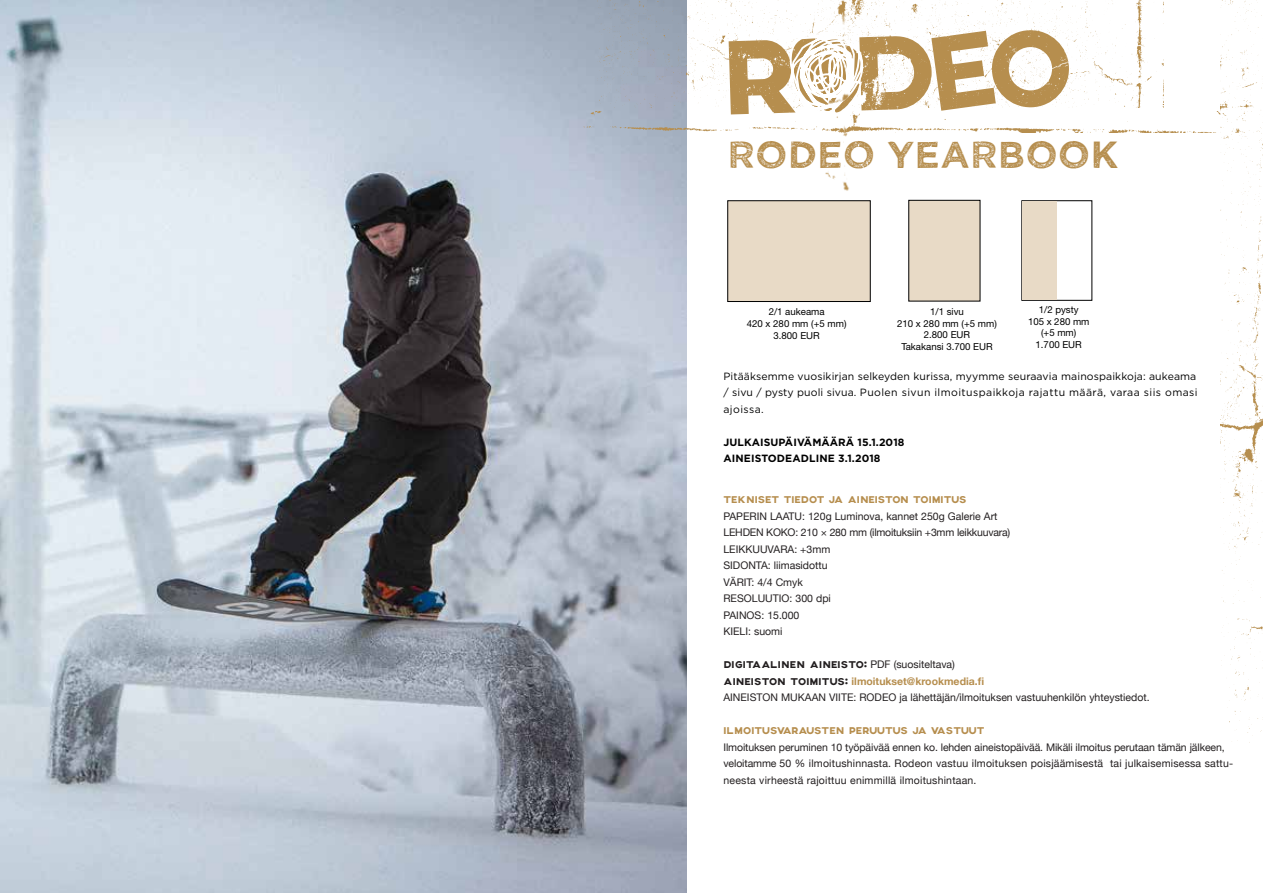
<style>
.page{position:relative;width:1263px;height:893px;background:#fff}
.page>*{position:absolute;margin:0;border:0;box-sizing:border-box;transform-origin:0 0}
.t1{font:37.65px "Wicked Grit";letter-spacing:.01em;color:#b68e4e}
.t2{font:10.5px/16.5px "Helvetica Neue";color:#231f20}
.t3{font:10.5px/16.5px "Helvetica Neue";letter-spacing:.02em;color:#231f20}
.t4{font:10.5px/16.5px "Gotham";letter-spacing:.04em;color:#000;text-align:justify}
.t5{font:10.5px "Axis";letter-spacing:.01em;color:#b68e4e}
.t6{font:700 10.5px/16.5px "Gotham";letter-spacing:.01em;color:#000}
.t7{font:10.5px "Axis";letter-spacing:.025em;color:#231f20}
.t8{font:9.6px/11.9px "Helvetica Neue LT Std";color:#000;text-align:center}
.s1{font-family:"Helvetica Neue"}
.s2{font-family:"Axis"}
.s3{font-weight:700;color:#b68e4e}
</style>
<div class="page">
<img style="left:0;top:0;width:687px;height:893px">
<img style="left:597px;top:0;width:132px;height:107px">
<img style="left:1220px;top:0;width:43px;height:743px">
<img style="left:729px;top:0;width:435px;height:111px">
<img style="left:823px;top:0;width:35px;height:191px">
<div style="left:1021px;top:200px;width:71px;height:101px;border:1px solid #000"></div>
<div style="left:1022px;top:201px;width:34px;height:99px;background:#e8dac6"></div>
<div style="left:727px;top:200px;width:144px;height:102px;background:#e8dac6;border:1px solid #000"></div>
<div style="left:908px;top:200px;width:72px;height:102px;background:#e8dac6"></div>
<img style="left:582px;top:111px;width:681px;height:22px">
<h1 class="t1" style="left:728px;top:131px;width:392px">RODEO YEARBOOK</h1>
<p class="t8" style="left:747px;top:306px;width:101px">2/1 aukeama<br>420 x 280 mm (+5 mm)<br>3.800 EUR</p>
<p class="t8" style="left:897px;top:305px;width:101px">1/1 sivu<br>210 x 280 mm (+5 mm)<br>2.800 EUR<br>Takakansi 3.700 EUR</p>
<p class="t8" style="left:1028px;top:303px;width:63px">1/2 pysty<br>105 x 280 mm (+5 mm)<br>1.700 EUR</p>
<p class="t4" style="left:723px;top:368px;width:476px">Pitääksemme vuosikirjan selkeyden kurissa, myymme seuraavia mainospaikkoja: aukeama / sivu / pysty puoli sivua. Puolen sivun ilmoituspaikkoja rajattu määrä, varaa siis omasi ajoissa.</p>
<p class="t6" style="left:723px;top:434px;width:183px">JULKAISUPÄIVÄMÄÄRÄ 15.1.2018<br>AINEISTODEADLINE 3.1.2018</p>
<p class="t5" style="left:723px;top:494px;width:245px">TEKNISET TIEDOT JA AINEISTON TOIMITUS</p>
<p class="t2" style="left:723px;top:508px;width:288px">PAPERIN LAATU: 120g Luminova, kannet 250g Galerie Art<br>LEHDEN KOKO: 210 × 280 mm (ilmoituksiin +3mm leikkuuvara)<br>LEIKKUUVARA: +3mm<br>SIDONTA: liimasidottu<br>VÄRIT: 4/4 Cmyk<br>RESOLUUTIO: 300 dpi<br>PAINOS: 15.000<br>KIELI: suomi</p>
<p class="t7" style="left:723px;top:658px;width:233px">DIGITAALINEN AINEISTO: <span class="s1">PDF (suositeltava)</span></p>
<p class="t2" style="left:723px;top:673px;width:428px"><span class="s2">AINEISTON TOIMITUS:</span> <span class="s3">ilmoitukset@krookmedia.fi<br></span>AINEISTON MUKAAN VIITE: RODEO ja lähettäjän/ilmoituksen vastuuhenkilön yhteystiedot.</p>
<p class="t5" style="left:723px;top:724px;width:262px">ILMOITUSVARAUSTEN PERUUTUS JA VASTUUT</p>
<p class="t3" style="left:723px;top:739px;width:511px">Ilmoituksen peruminen 10 työpäivää ennen ko. lehden aineistopäivää. Mikäli ilmoitus perutaan tämän jälkeen, veloitamme 50 % ilmoitushinnasta. Rodeon vastuu ilmoituksen poisjäämisestä tai julkaisemisessa sattu&shy;neesta virheestä rajoittuu enimmillä ilmoitushintaan.</p>
</div>
